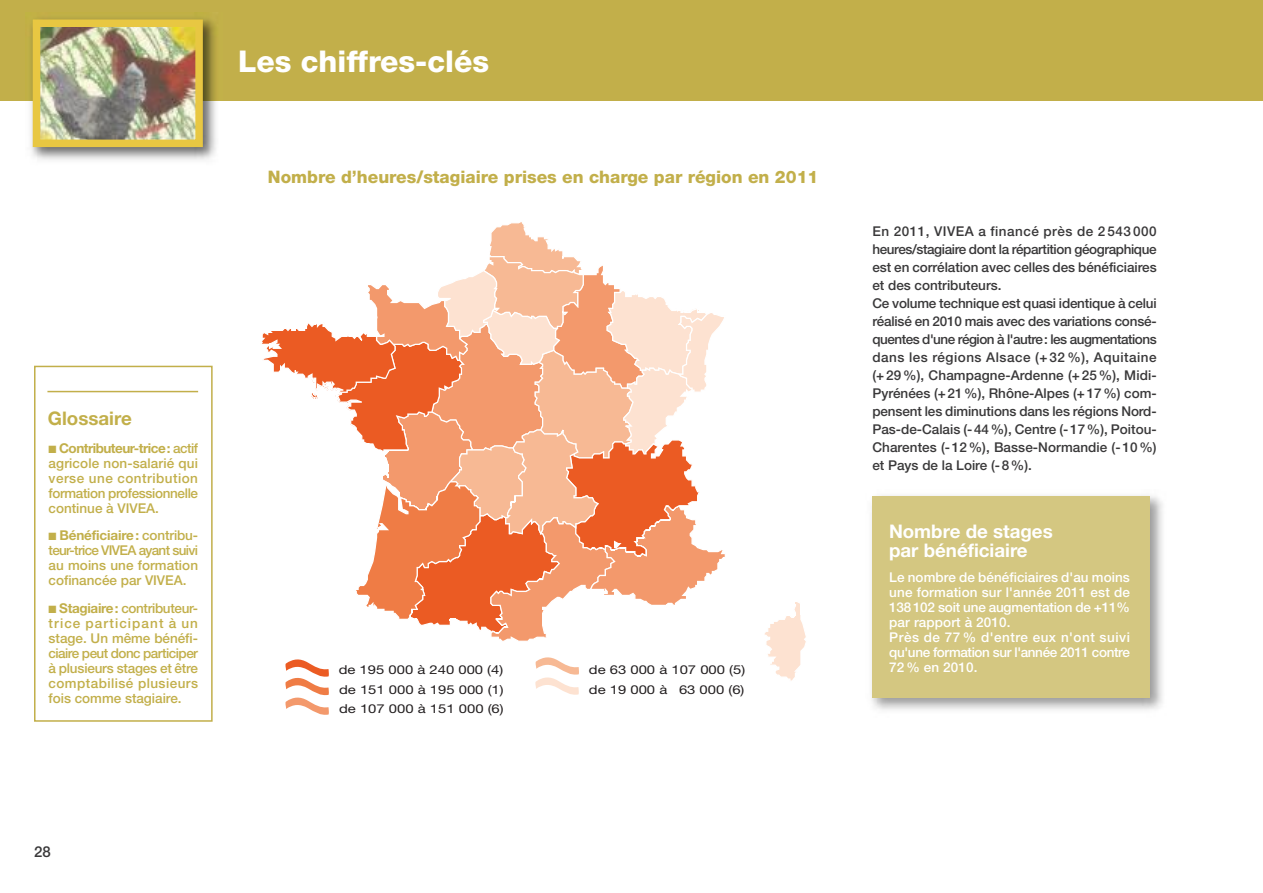
<style>
.page{position:relative;width:1263px;height:893px;background:#fff}
.page>*{position:absolute;margin:0;border:0;box-sizing:border-box;transform-origin:0 0}
.t1{font:800 30px "Helvetica Neue";color:#fff}
.t2{font:700 18.75px/18.8px "Helvetica Neue";color:#fff}
.t3{font:700 18.75px "Helvetica Neue";color:#c2af4a}
.t4{font:800 17.25px "Helvetica Neue";color:#c2af4a}
.t5{font:500 15px "Helvetica Neue";color:#393839}
.t6{font:500 13.5px/18px "Helvetica Neue";letter-spacing:-.005em;color:#393839}
.t7{font:500 13.5px/15px "Helvetica Neue";color:#c2af4a;text-align:justify}
.t8{font:500 13.5px/15px "Helvetica Neue";letter-spacing:.005em;color:#fff}
.t9{font:12.3px/19.2px "Helvetica Neue";color:#231f20;scale:1.21 1}
.s1{font-weight:700}
</style>
<div class="page">
<svg style="left:765px;top:602px;width:41px;height:79px"></svg>
<svg style="left:262px;top:222px;width:463px;height:419px"></svg>
<svg style="left:285px;top:659px;width:44px;height:56px"></svg>
<svg style="left:535px;top:657px;width:44px;height:38px"></svg>
<div style="left:0;top:0;width:1263px;height:101px;background:#c2af4a"></div>
<img style="left:871px;top:495px;width:292px;height:215px">
<div style="left:872px;top:496px;width:277px;height:201px;background:#d4c781"></div>
<div style="left:34px;top:366px;width:179px;height:356px;border:2px solid #c2af4a"></div>
<hr style="left:47px;top:391px;width:151px;height:1px;background:#c2af4a">
<img style="left:30px;top:12px;width:186px;height:148px">
<img style="left:42px;top:29px;width:152px;height:109px">
<div style="left:33px;top:20px;width:170px;height:127px;border:8px solid #e8c742"></div>
<h1 class="t1" style="left:238px;top:51px;width:252px">Les chiffres-clés</h1>
<p class="t4" style="left:268px;top:171px;width:552px">Nombre d’heures/stagiaire prises en charge par région en 2011</p>
<h2 class="t3" style="left:48px;top:411px;width:85px">Glossaire</h2>
<p class="t7" style="left:49px;top:442px;width:151px">■ <span class="s1">Contributeur-trice:</span> actif agricole non-salarié qui verse une contribution formation professionnelle continue à VIVEA.</p>
<p class="t7" style="left:49px;top:529px;width:151px">■ <span class="s1">Bénéficiaire:</span> contribu&shy;teur-trice VIVEA ayant suivi au moins une formation cofinancée par VIVEA.</p>
<p class="t7" style="left:49px;top:602px;width:151px">■ <span class="s1">Stagiaire:</span> contributeur&shy;trice participant à un stage. Un même bénéfi&shy;ciaire peut donc participer à plusieurs stages et être comptabilisé plusieurs fois comme stagiaire.</p>
<p class="t5" style="left:34px;top:846px;width:18px">28</p>
<p class="t9" style="left:339px;top:662px;width:138px">de 195 000 à 240 000 (4) de 151 000 à 195 000 (1)</p>
<p class="t9" style="left:589px;top:661px;width:131px;line-height:20px">de 63 000 à 107 000 (5) de 19 000 à 63 000 (6)</p>
<p class="t9" style="left:339px;top:700px;width:137px">de 107 000 à 151 000 (6)</p>
<p class="t6" style="left:872px;top:223px;width:286px">En 2011, VIVEA a financé près de 2 543 000 heures/stagiaire dont la répartition géographique est en corrélation avec celles des bénéficiaires et des contributeurs.<br>Ce volume technique est quasi identique à celui réalisé en 2010 mais avec des variations consé&shy;quentes d'une région à l'autre: les augmentations dans les régions Alsace (+ 32%), Aquitaine (+29%), Champagne-Ardenne (+25%), Midi-Pyrénées (+21%), Rhône-Alpes (+17%) com&shy;pensent les diminutions dans les régions Nord-Pas-de-Calais (-44%), Centre (-17%), Poitou-Charentes (-12%), Basse-Normandie (-10%) et Pays de la Loire (-8%).</p>
<h2 class="t2" style="left:889px;top:523px;width:165px">Nombre de stages par bénéficiaire</h2>
<p class="t8" style="left:889px;top:571px;width:242px">Le nombre de bénéficiaires d'au moins une formation sur l'année 2011 est de<br>138102 soit une augmentation de +11% par rapport à 2010.<br>Près de 77 % d'entre eux n'ont suivi qu'une formation sur l'année 2011 contre<br>72% en 2010.</p>
</div>
